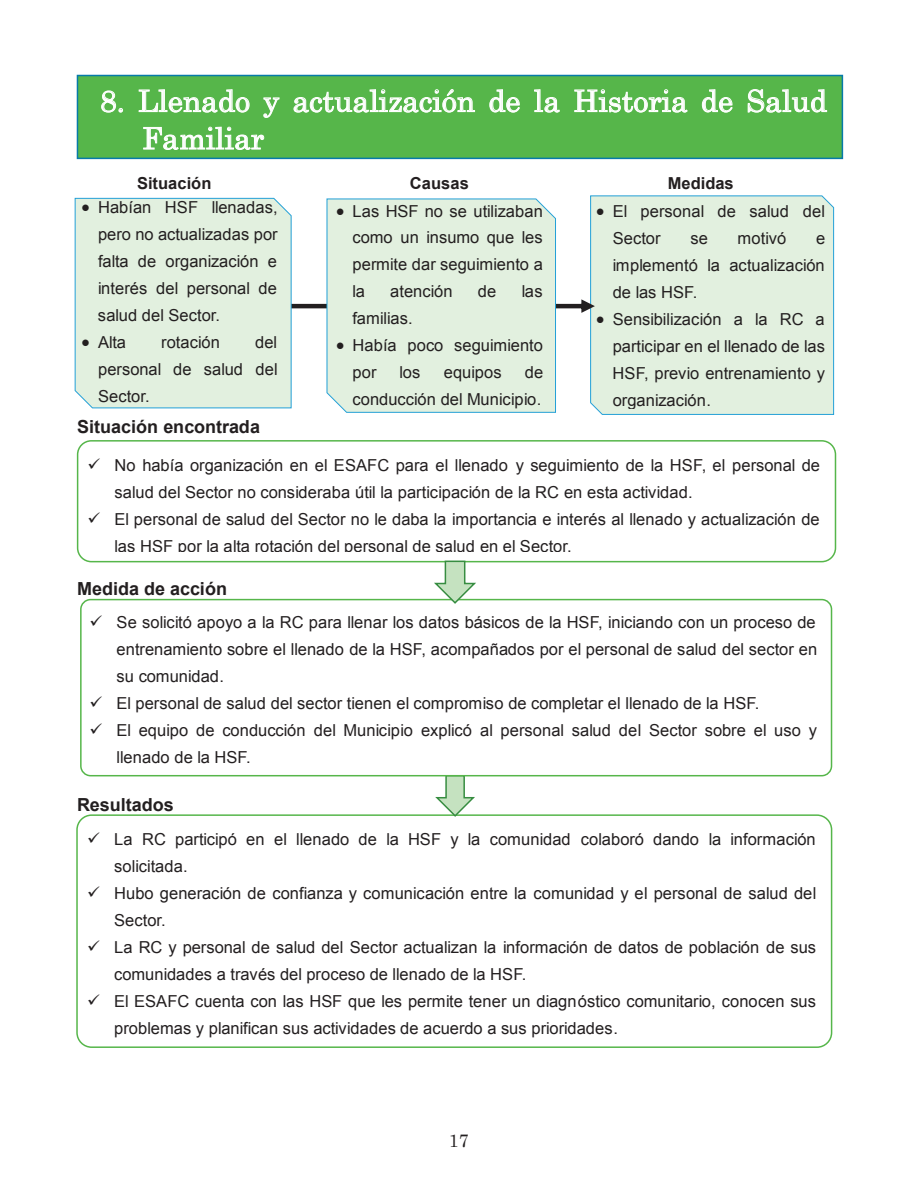
<style>
.page{position:relative;width:918px;height:1188px;background:#fff}
.page>*{position:absolute;margin:0;border:0;box-sizing:border-box;transform-origin:0 0}
.t1{font:30px/37.5px "Century";color:#fff}
.t2{font:700 18px "Arial";color:#231f20}
.t3{font:18px "Century";color:#231f20}
.t4{font:16.5px/27px "Arial";letter-spacing:.005em;color:#231f20}
.t5{font:700 16.5px "Arial";letter-spacing:.005em;color:#231f20}
</style>
<div class="page">
<div style="left:590px;top:195px;width:244px;height:220px;background:#e2f0df"></div>
<svg style="left:292px;top:299px;width:303px;height:14px"></svg>
<div style="left:74px;top:198px;width:218px;height:211px;background:#e2f0df"></div>
<div style="left:77px;top:75px;width:766px;height:84px;background:#56b64a;border:2px solid #077aa9"></div>
<svg style="left:101px;top:90px;width:22px;height:23px"></svg>
<svg style="left:138px;top:89px;width:112px;height:24px"></svg>
<svg style="left:263px;top:97px;width:17px;height:21px"></svg>
<svg style="left:293px;top:89px;width:182px;height:24px"></svg>
<svg style="left:489px;top:89px;width:31px;height:24px"></svg>
<svg style="left:534px;top:89px;width:26px;height:24px"></svg>
<svg style="left:574px;top:89px;width:114px;height:24px"></svg>
<svg style="left:702px;top:89px;width:31px;height:24px"></svg>
<svg style="left:747px;top:89px;width:80px;height:24px"></svg>
<svg style="left:143px;top:126px;width:122px;height:24px"></svg>
<div style="left:77px;top:440px;width:759px;height:122px;border:2px solid #56b64a;border-radius:14px"></div>
<div style="left:76px;top:814px;width:756px;height:234px;border:2px solid #56b64a;border-radius:15px"></div>
<svg style="left:435px;top:776px;width:42px;height:41px"></svg>
<div style="left:80px;top:599px;width:752px;height:177px;border:2px solid #56b64a;border-radius:10px"></div>
<div style="left:326px;top:198px;width:230px;height:215px;background:#e2f0df"></div>
<svg style="left:434px;top:560px;width:44px;height:44px"></svg>
<h1 class="t1" style="left:142px;top:79px;width:686px;text-indent:-42px">8. Llenado y actualización de la Historia de Salud<br>Familiar</h1>
<p class="t5" style="left:137px;top:172px;width:76px">Situación</p>
<p class="t5" style="left:410px;top:172px;width:61px">Causas</p>
<p class="t5" style="left:668px;top:172px;width:68px">Medidas</p>
<p class="t4" style="left:98px;top:194px;width:181px;text-align:justify;text-indent:-16px">• Habían HSF llenadas, pero no actualizadas por falta de organización e interés del personal de salud del Sector.</p>
<p class="t4" style="left:82px;top:329px;width:46px">• Alta</p>
<p class="t4" style="left:161px;top:329px;width:60px">rotación</p>
<p class="t4" style="left:98px;top:329px;width:181px;text-align:justify;text-indent:157px">del personal de salud del Sector.</p>
<p class="t2" style="left:77px;top:414px;width:184px">Situación encontrada</p>
<p class="t4" style="left:352px;top:198px;width:192px;text-align:justify;text-indent:-16px">• Las HSF no se utilizaban como un insumo que les permite dar seguimiento a la</p>
<p class="t4" style="left:390px;top:278px;width:64px">atención</p>
<p class="t4" style="left:478px;top:278px;width:20px">de</p>
<p class="t4" style="left:522px;top:278px;width:23px">las</p>
<p class="t4" style="left:352px;top:305px;width:62px">familias.</p>
<p class="t4" style="left:352px;top:332px;width:192px;text-indent:-16px">• Había poco seguimiento por</p>
<p class="t4" style="left:352px;top:359px;width:192px;text-align:right">de<br>conducción del Municipio.</p>
<p class="t4" style="left:400px;top:359px;width:22px">los</p>
<p class="t4" style="left:444px;top:359px;width:59px">equipos</p>
<p class="t4" style="left:613px;top:198px;width:214px;line-height:26.4px;text-indent:-16px">• El personal de salud del<br>Sector</p>
<p class="t4" style="left:690px;top:225px;width:19px">se</p>
<p class="t4" style="left:738px;top:225px;width:50px">motivó</p>
<p class="t4" style="left:613px;top:225px;width:214px;text-align:justify;text-indent:203px">e implementó la actualización de las HSF.</p>
<p class="t4" style="left:613px;top:306px;width:214px;text-align:justify;text-indent:-16px">• Sensibilización a la RC a participar en el llenado de las HSF, previo entrenamiento y organización.</p>
<p class="t4" style="left:114px;top:452px;width:707px;text-indent:-27px">✓ No había organización en el ESAFC para el llenado y seguimiento de la HSF, el personal de salud del Sector no consideraba útil la participación de la RC en esta actividad.</p>
<p class="t4" style="left:115px;top:506px;width:707px;text-indent:-27px">✓ El personal de salud del Sector no le daba la importancia e interés al llenado y actualización de las HSF por la alta rotación del personal de salud en el Sector.</p>
<p class="t2" style="left:77px;top:576px;width:152px">Medida de acción</p>
<p class="t4" style="left:117px;top:609px;width:702px;text-align:justify;text-indent:-27px">✓ Se solicitó apoyo a la RC para llenar los datos básicos de la HSF, iniciando con un proceso de entrenamiento sobre el llenado de la HSF, acompañados por el personal de salud del sector en su comunidad.</p>
<p class="t4" style="left:90px;top:690px;width:672px">✓ El personal de salud del sector tienen el compromiso de completar el llenado de la HSF.</p>
<p class="t4" style="left:117px;top:717px;width:702px;text-indent:-27px">✓ El equipo de conducción del Municipio explicó al personal salud del Sector sobre el uso y llenado de la HSF.</p>
<p class="t2" style="left:77px;top:792px;width:98px">Resultados</p>
<p class="t4" style="left:114px;top:826px;width:703px;text-indent:-27px">✓ La RC participó en el llenado de la HSF y la comunidad colaboró dando la información solicitada.</p>
<p class="t4" style="left:114px;top:880px;width:704px;text-indent:-27px">✓ Hubo generación de confianza y comunicación entre la comunidad y el personal de salud del<br>Sector.</p>
<p class="t4" style="left:114px;top:934px;width:703px;text-indent:-27px">✓ La RC y personal de salud del Sector actualizan la información de datos de población de sus comunidades a través del proceso de llenado de la HSF.</p>
<p class="t4" style="left:114px;top:988px;width:703px;text-indent:-27px">✓ El ESAFC cuenta con las HSF que les permite tener un diagnóstico comunitario, conocen sus problemas y planifican sus actividades de acuerdo a sus prioridades.</p>
<p class="t3" style="left:449px;top:1126px;width:22px">17</p>
</div>
